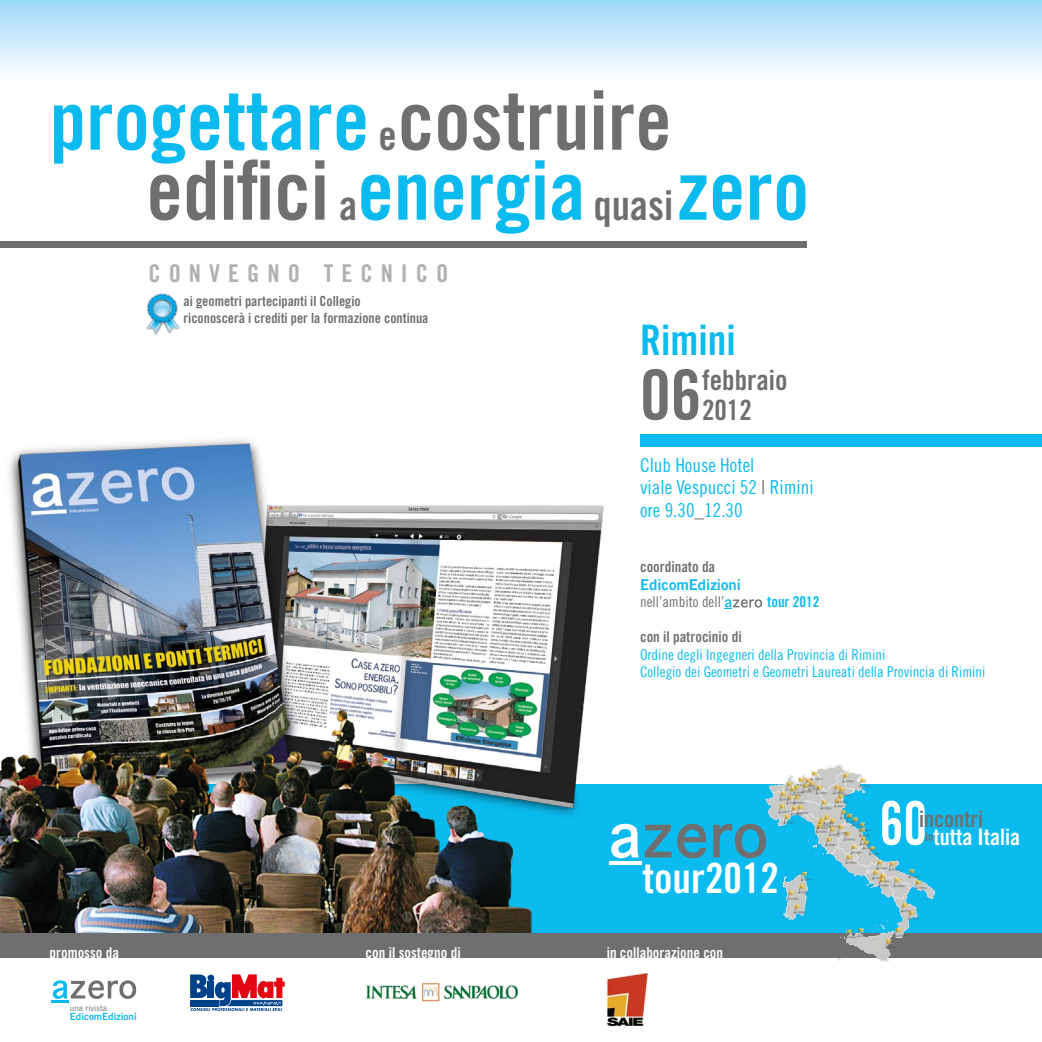
<style>
.page{position:relative;width:1042px;height:1042px;background:#fff}
.page>*{position:absolute;margin:0;border:0;box-sizing:border-box;transform-origin:0 0}
.t1{font:82.25px/70px "Trade Gothic Bold Cond Twenty";color:#0bbbef}
.t2{font:69.12px "Trade Gothic Bold Cond Twenty";color:#6f6f6f}
.t3{font:60.2px "Trade Gothic Bold Cond Twenty";color:#fff;scale:.89 1}
.t4{font:42px "Trade Gothic Bold Cond Twenty";color:#0bbbef}
.t5{font:41.65px "Trade Gothic Bold Cond Twenty";color:#fff}
.t6{font:41.12px "Trade Gothic Bold Cond Twenty";color:#6f6f6f}
.t7{font:28px "Trade Gothic Bold Cond Twenty";color:#6f6f6f}
.t8{font:24.5px "Trade Gothic Bold Cond Twenty";letter-spacing:.33em;color:#b2b0b0}
.t9{font:22.57px "Trade Gothic Bold Cond Twenty";color:#fff}
.t10{font:22.57px "Trade Gothic Bold Cond Twenty";color:#6f6f6f}
.t11{font:19.25px/22.8px "Trade Gothic Cond Eighteen";color:#0bbbef}
.t12{font:14.88px/17.5px "Trade Gothic Cond Eighteen";color:#0bbbef}
.t13{font:14.88px "Trade Gothic Bold Cond Twenty";color:#fff}
.t14{font:14.88px "Trade Gothic Bold Cond Twenty";color:#6f6f6f}
.t15{font:14.88px "Trade Gothic Cond Eighteen";color:#6f6f6f}
.t16{font:14.88px "Trade Gothic Bold Two";color:#0bbbef}
.t17{font:14.88px "Trade Gothic Bold Cond Twenty";color:#0bbbef}
.t18{font:14px/17.5px "Trade Gothic Bold Cond Twenty";color:#6f6f6f}
.t19{font:11.72px "Trade Gothic Bold Cond Twenty";color:#6f6f6f}
.t20{font:9.97px "Trade Gothic Bold Two";color:#0bbbef}
.t21{font:8.22px "Trade Gothic";color:#6f6f6f}
.s1{color:#6f6f6f}
</style>
<div class="page">
<div style="left:0;top:0;width:1042px;height:84px;background:linear-gradient(to bottom,#9fd8f8,#fff)"></div>
<div style="left:0;top:784px;width:1042px;height:149px;background:#0bbbef"></div>
<div style="left:640px;top:434px;width:402px;height:12px;background:#0bbbef"></div>
<img style="left:0;top:439px;width:625px;height:494px">
<svg style="left:611px;top:824px;width:28px;height:34px"></svg>
<svg style="left:713px;top:824px;width:52px;height:34px"></svg>
<svg style="left:677px;top:824px;width:29px;height:34px"></svg>
<svg style="left:645px;top:824px;width:26px;height:33px"></svg>
<hr style="left:608px;top:861px;width:33px;height:4px;background:#fff">
<svg style="left:724px;top:599px;width:38px;height:10px"></svg>
<div style="left:0;top:933px;width:1042px;height:24px;background:#6f6f6f"></div>
<img style="left:606px;top:972px;width:42px;height:55px">
<img style="left:765px;top:764px;width:169px;height:197px">
<div style="left:0;top:242px;width:806px;height:6px;background:#6f6f6f"></div>
<img style="left:146px;top:293px;width:34px;height:42px">
<svg style="left:190px;top:974px;width:95px;height:37px"></svg>
<svg style="left:51px;top:980px;width:85px;height:22px"></svg>
<img style="left:365px;top:982px;width:153px;height:20px">
<h1 class="t1" style="left:146px;top:85px;width:664px;text-indent:-97px">progettare <span class="s1">costruire edifici</span> energia zero</h1>
<h3 class="t6" style="left:378px;top:110px;width:20px">e</h3>
<h3 class="t6" style="left:339px;top:180px;width:20px">a</h3>
<h3 class="t6" style="left:593px;top:180px;width:81px">quasi</h3>
<h3 class="t8" style="left:148px;top:259px;width:302px">CONVEGNO TECNICO</h3>
<p class="t18" style="left:184px;top:292px;width:246px">ai geometri partecipanti il Collegio<br>riconoscerà i crediti per la formazione continua</p>
<h3 class="t4" style="left:640px;top:314px;width:97px">Rimini</h3>
<h3 class="t7" style="left:702px;top:363px;width:87px">febbraio</h3>
<h2 class="t2" style="left:640px;top:353px;width:63px">06</h2>
<h3 class="t7" style="left:702px;top:393px;width:51px">2012</h3>
<p class="t11" style="left:640px;top:453px;width:175px">Club House Hotel<br>viale Vespucci 52 <span class="s1">|</span> Rimini ore 9.30<span class="s1">_</span>12.30</p>
<p class="t14" style="left:640px;top:558px;width:77px">coordinato da</p>
<p class="t16" style="left:640px;top:575px;width:102px">EdicomEdizioni</p>
<p class="t15" style="left:640px;top:593px;width:86px">nell’ambito dell’</p>
<p class="t17" style="left:767px;top:593px;width:54px">tour 2012</p>
<p class="t14" style="left:640px;top:628px;width:103px">con il patrocinio di</p>
<p class="t12" style="left:640px;top:645px;width:347px">Ordine degli Ingegneri della Provincia di Rimini<br>Collegio dei Geometri e Geometri Laureati della Provincia di Rimini</p>
<h3 class="t5" style="left:642px;top:853px;width:138px">tour2012</h3>
<h3 class="t3" style="left:879px;top:786px;width:55px">60</h3>
<h3 class="t10" style="left:919px;top:805px;width:66px">incontri</h3>
<h3 class="t9" style="left:933px;top:823px;width:88px">tutta Italia</h3>
<p class="t19" style="left:925px;top:830px;width:9px">in</p>
<p class="t13" style="left:50px;top:943px;width:71px">promosso da</p>
<p class="t13" style="left:366px;top:943px;width:96px">con il sostegno di</p>
<p class="t13" style="left:607px;top:943px;width:118px">in collaborazione con</p>
<p class="t21" style="left:70px;top:1003px;width:39px">una rivista</p>
<p class="t20" style="left:70px;top:1010px;width:69px">EdicomEdizioni</p>
</div>
